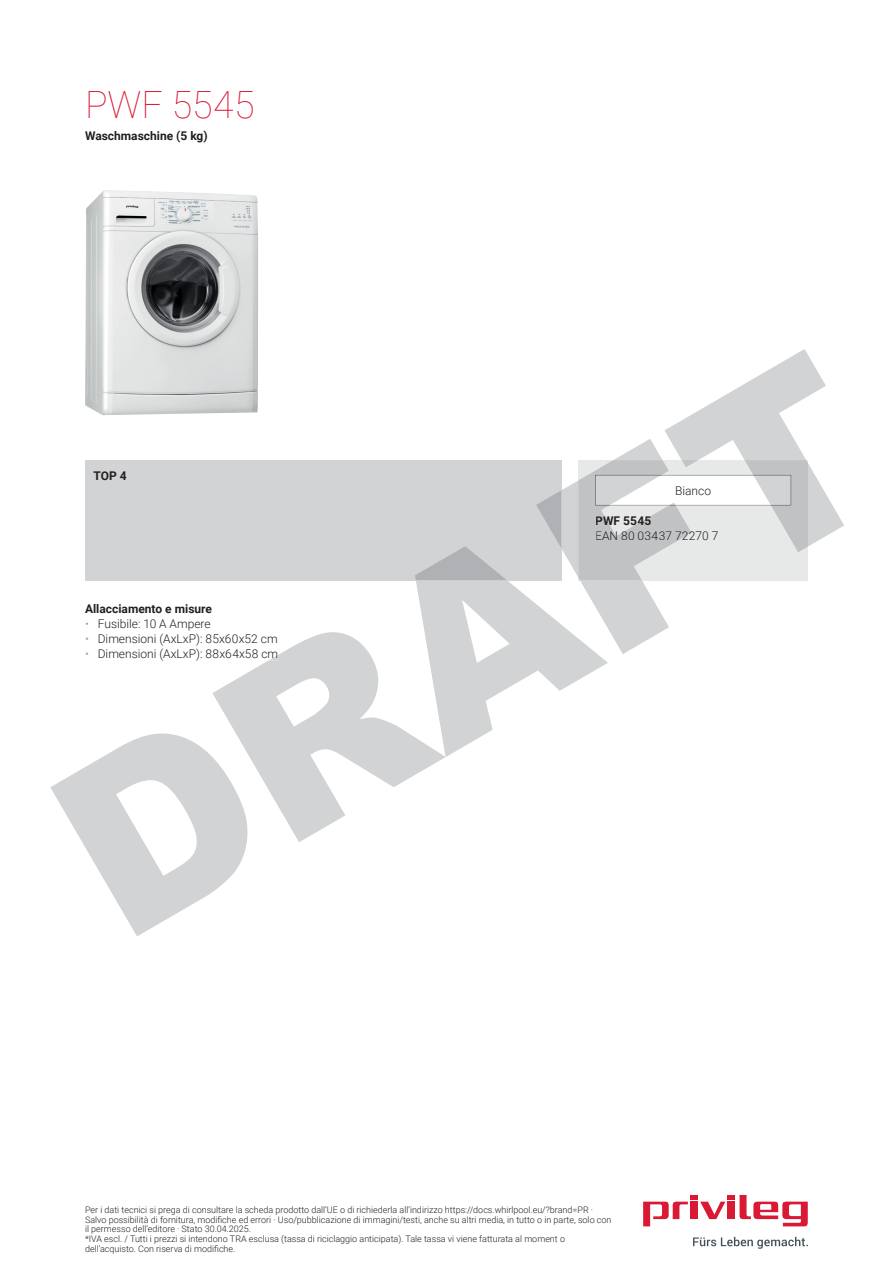
<style>
.page{position:relative;width:893px;height:1263px;background:#fff}
.page>*{position:absolute;margin:0;border:0;box-sizing:border-box;transform-origin:0 0}
.t1{font:100 37.5px "Roboto";color:#da1935}
.t2{font:300 12px "Roboto";color:#231f20}
.t3{font:700 12px "Roboto";color:#231f20}
.t4{font:300 9px/9.8px "Roboto";color:#231f20}
.s1{color:#9ea0a2}
</style>
<div class="page">
<svg style="left:643px;top:1195px;width:165px;height:31px"></svg>
<div style="left:728px;top:1201px;width:7px;height:18px;background:#da1935"></div>
<div style="left:691px;top:1201px;width:7px;height:18px;background:#da1935"></div>
<svg style="left:693px;top:1237px;width:115px;height:12px"></svg>
<img style="left:85px;top:190px;width:173px;height:225px">
<div style="left:85px;top:460px;width:476px;height:120px;background:#d1d3d4"></div>
<svg style="left:50px;top:733px;width:197px;height:203px"></svg>
<svg style="left:212px;top:632px;width:233px;height:210px;fill:#d5d6d7"></svg>
<svg style="left:268px;top:655px;width:9px;height:6px"></svg>
<svg style="left:415px;top:349px;width:429px;height:408px"></svg>
<h1 class="t1" style="left:85px;top:78px;width:171px">PWF 5545</h1>
<h2 class="t3" style="left:85px;top:128px;width:124px">Waschmaschine (5 kg)</h2>
<h2 class="t3" style="left:94px;top:467px;width:35px">TOP 4</h2>
<h2 class="t3" style="left:85px;top:600px;width:128px">Allacciamento e misure</h2>
<h2 class="t2" style="left:85px;top:615px;width:127px"><span class="s1">•</span> Fusibile: 10 A Ampere</h2>
<h2 class="t2" style="left:85px;top:630px;width:194px"><span class="s1">•</span> Dimensioni (AxLxP): 85x60x52 cm</h2>
<h2 class="t2" style="left:85px;top:645px;width:195px"><span class="s1">•</span> Dimensioni (AxLxP): 88x64x58 cm</h2>
<h2 class="t2" style="left:675px;top:482px;width:37px">Bianco</h2>
<h2 class="t3" style="left:595px;top:512px;width:58px">PWF 5545</h2>
<h2 class="t2" style="left:595px;top:527px;width:125px">EAN 80 03437 72270 7</h2>
<p class="t4" style="left:85px;top:1204px;width:528px">Per i dati tecnici si prega di consultare la scheda prodotto dall‘UE o di richiederla all‘indirizzo https://docs.whirlpool.eu/?brand=PR · Salvo possibilità di fornitura, modifiche ed errori · Uso/pubblicazione di immagini/testi, anche su altri media, in tutto o in parte, solo con il permesso dell‘editore · Stato 30.04.2025.<br>*IVA escl. / Tutti i prezzi si intendono TRA esclusa (tassa di riciclaggio anticipata). Tale tassa vi viene fatturata al moment o dell’acquisto. Con riserva di modifiche.</p>
</div>
